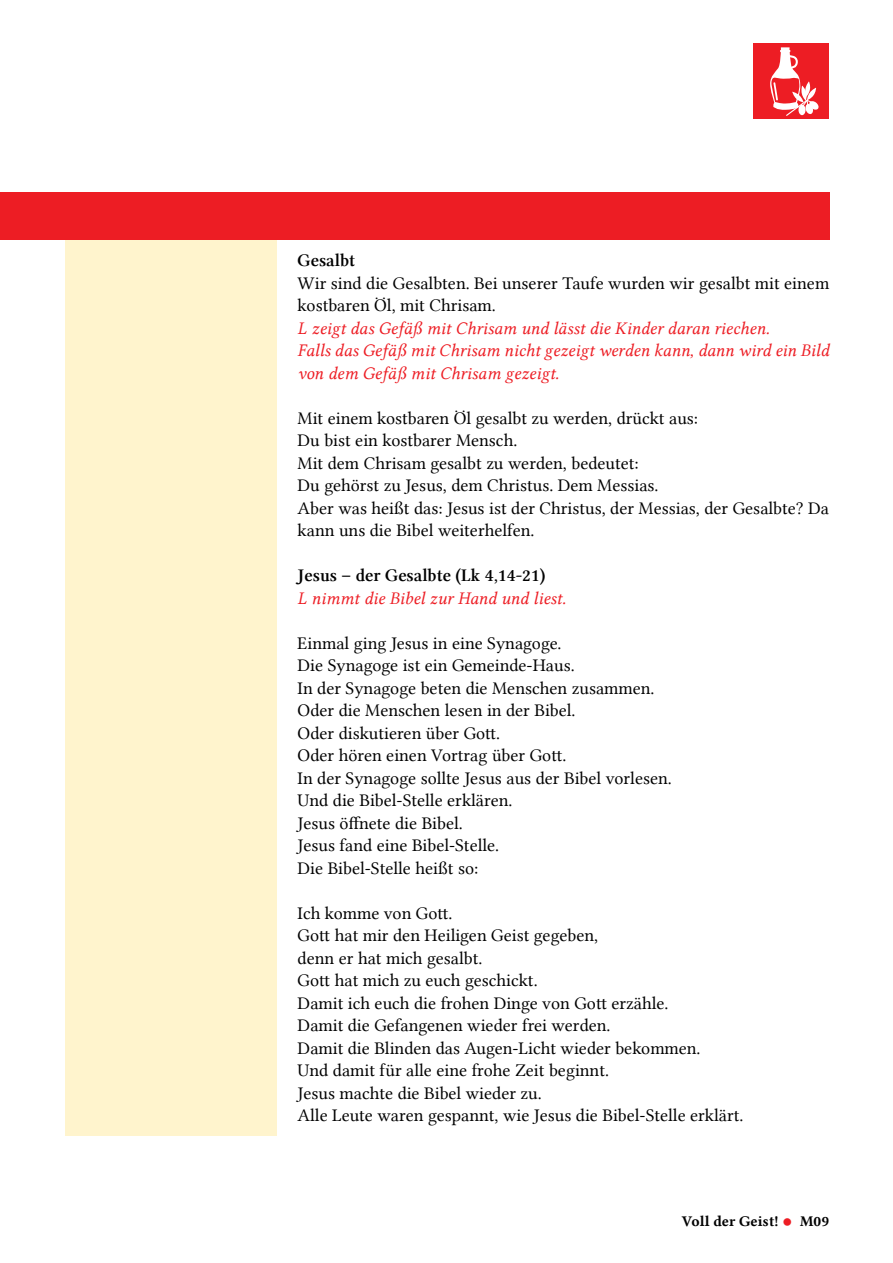
<style>
.page{position:relative;width:893px;height:1263px;background:#fff}
.page>*{position:absolute;margin:0;border:0;box-sizing:border-box;transform-origin:0 0}
.t1{font:18px/22.5px "Lin Libertine";color:#000}
.t2{font:18px/22.5px "Lin Libertine I";color:#ed1d24}
.t3{font:18px "Lin Libertine Z";color:#000}
.t4{font:15px "Lin Libertine B";color:#000}
.s1{font-size:30px;color:#ed1d24}
</style>
<div class="page">
<div style="left:65px;top:216px;width:211px;height:919px;background:#fff4cd"></div>
<div style="left:0;top:192px;width:829px;height:47px;background:#ed1d24"></div>
<div style="left:754px;top:44px;width:75px;height:75px;background:#ed1d24"></div>
<svg style="left:770px;top:47px;width:49px;height:69px"></svg>
<p class="t3" style="left:298px;top:250px;width:59px">Gesalbt</p>
<p class="t1" style="left:298px;top:272px;width:533px">Wir sind die Gesalbten. Bei unserer Taufe wurden wir gesalbt mit einem kostbaren Öl, mit Chrisam.</p>
<p class="t2" style="left:298px;top:317px;width:533px">L zeigt das Gefäß mit Chrisam und lässt die Kinder daran riechen.<br>Falls das Gefäß mit Chrisam nicht gezeigt werden kann, dann wird ein Bild von dem Gefäß mit Chrisam gezeigt.</p>
<p class="t1" style="left:298px;top:407px;width:533px">Mit einem kostbaren Öl gesalbt zu werden, drückt aus:<br>Du bist ein kostbarer Mensch.<br>Mit dem Chrisam gesalbt zu werden, bedeutet:<br>Du gehörst zu Jesus, dem Christus. Dem Messias.<br>Aber was heißt das: Jesus ist der Christus, der Messias, der Gesalbte? Da kann uns die Bibel weiterhelfen.</p>
<p class="t3" style="left:298px;top:565px;width:249px">Jesus – der Gesalbte (Lk 4,14-21)</p>
<p class="t2" style="left:298px;top:587px;width:270px">L nimmt die Bibel zur Hand und liest.</p>
<p class="t1" style="left:298px;top:632px;width:376px">Einmal ging Jesus in eine Synagoge.<br>Die Synagoge ist ein Gemeinde-Haus.<br>In der Synagoge beten die Menschen zusammen.<br>Oder die Menschen lesen in der Bibel.<br>Oder diskutieren über Gott.<br>Oder hören einen Vortrag über Gott.<br>In der Synagoge sollte Jesus aus der Bibel vorlesen.<br>Und die Bibel-Stelle erklären.<br>Jesus öffnete die Bibel.<br>Jesus fand eine Bibel-Stelle.<br>Die Bibel-Stelle heißt so:</p>
<p class="t1" style="left:298px;top:902px;width:447px">Ich komme von Gott.<br>Gott hat mir den Heiligen Geist gegeben,<br>denn er hat mich gesalbt.<br>Gott hat mich zu euch geschickt.<br>Damit ich euch die frohen Dinge von Gott erzähle.<br>Damit die Gefangenen wieder frei werden.<br>Damit die Blinden das Augen-Licht wieder bekommen.<br>Und damit für alle eine frohe Zeit beginnt.<br>Jesus machte die Bibel wieder zu.<br>Alle Leute waren gespannt, wie Jesus die Bibel-Stelle erklärt.</p>
<p class="t4" style="left:682px;top:1211px;width:149px">Voll der Geist! <span class="s1">•</span> M09</p>
</div>
